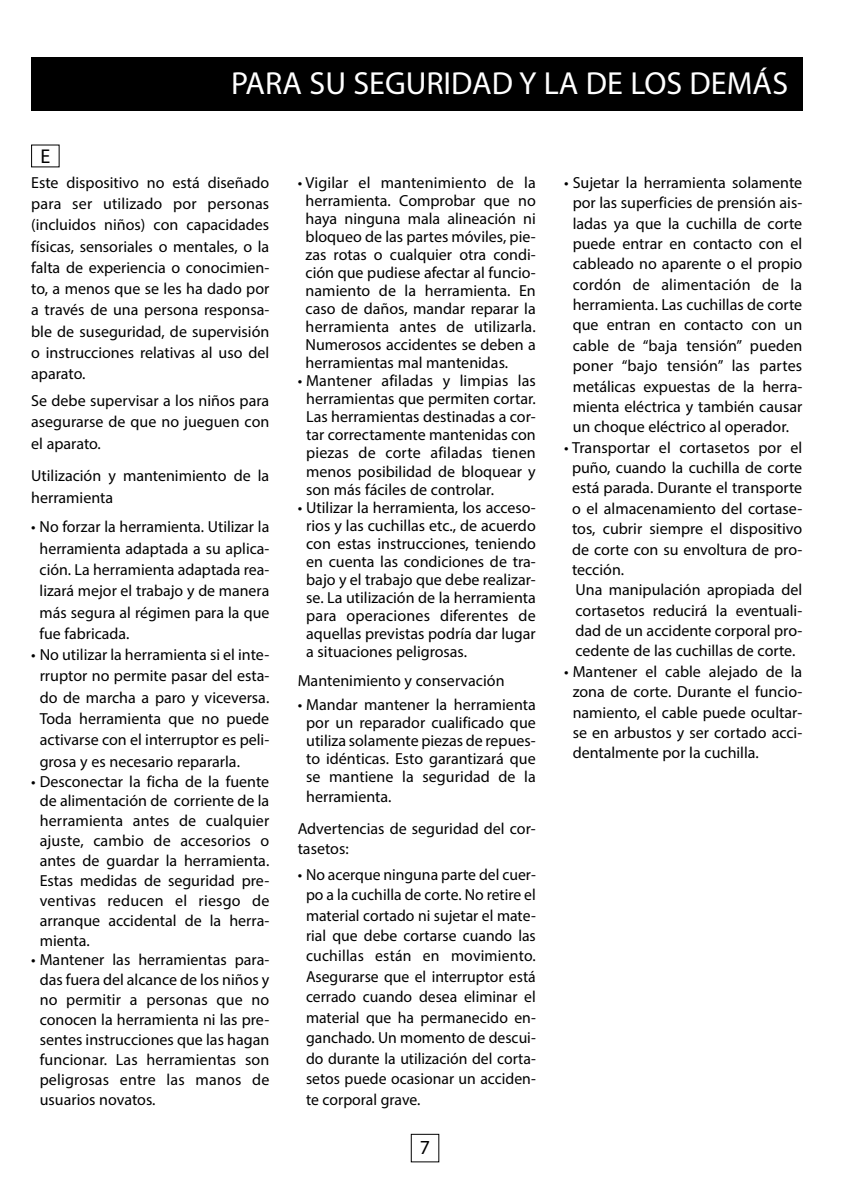
<style>
.page{position:relative;width:842px;height:1191px;background:#fff}
.page>*{position:absolute;margin:0;border:0;box-sizing:border-box;transform-origin:0 0}
.t1{font:32px "Myriad Pro";color:#fff}
.t2{font:20px "Myriad Pro";color:#000}
.t3{font:16px/20.4px "Myriad Pro";color:#000;text-align:justify}
</style>
<div class="page">
<div style="left:411px;top:1134px;width:28px;height:28px;border:1px solid #000"></div>
<div style="left:31px;top:57px;width:771px;height:54px;background:#000"></div>
<h1 class="t1" style="left:231px;top:64px;width:558px">PARA SU SEGURIDAD Y LA DE LOS DEMÁS</h1>
<p class="t2" style="left:40px;top:144px;width:11px">E</p>
<p class="t3" style="left:31px;top:172px;width:240px;line-height:21.2px">Este dispositivo no está diseñado para ser utilizado por personas (incluidos niños) con capacidades físicas, sensoriales o mentales, o la falta de experiencia o conocimien&shy;to, a menos que se les ha dado por a través de una persona responsa&shy;ble de suseguridad, de supervisión o instrucciones relativas al uso del aparato.</p>
<p class="t3" style="left:31px;top:390px;width:240px;line-height:21.2px">Se debe supervisar a los niños para asegurarse de que no jueguen con el aparato.</p>
<p class="t3" style="left:31px;top:465px;width:240px;line-height:21.2px">Utilización y mantenimiento de la herramienta</p>
<p class="t3" style="left:40px;top:516px;width:231px;line-height:21.2px;text-indent:-8px">• No forzar la herramienta. Utilizar la herramienta adaptada a su aplica&shy;ción. La herramienta adaptada rea&shy;lizará mejor el trabajo y de manera más segura al régimen para la que fue fabricada.</p>
<p class="t3" style="left:40px;top:644px;width:231px;line-height:21.4px;text-indent:-9px">• No utilizar la herramienta si el inte&shy;rruptor no permite pasar del esta&shy;do de marcha a paro y viceversa.<br>Toda herramienta que no puede activarse con el interruptor es peli&shy;grosa y es necesario repararla.</p>
<p class="t3" style="left:40px;top:771px;width:231px;line-height:19.8px;text-indent:-9px">• Desconectar la ficha de la fuente de alimentación de corriente de la herramienta antes de cualquier ajuste, cambio de accesorios o antes de guardar la herramienta.<br>Estas medidas de seguridad pre&shy;ventivas reducen el riesgo de arranque accidental de la herra&shy;mienta.</p>
<p class="t3" style="left:40px;top:950px;width:231px;line-height:19.8px;text-indent:-9px">• Mantener las herramientas para&shy;das fuera del alcance de los niños y no permitir a personas que no conocen la herramienta ni las pre&shy;sentes instrucciones que las hagan funcionar. Las herramientas son peligrosas entre las manos de usuarios novatos.</p>
<p class="t3" style="left:306px;top:173px;width:232px;line-height:18px;text-indent:-8px">• Vigilar el mantenimiento de la herramienta. Comprobar que no haya ninguna mala alineación ni bloqueo de las partes móviles, pie&shy;zas rotas o cualquier otra condi&shy;ción que pudiese afectar al funcio&shy;namiento de la herramienta. En caso de daños, mandar reparar la herramienta antes de utilizarla.<br>Numerosos accidentes se deben a herramientas mal mantenidas.</p>
<p class="t3" style="left:306px;top:372px;width:231px;line-height:18px;text-indent:-9px">• Mantener afiladas y limpias las herramientas que permiten cortar.<br>Las herramientas destinadas a cor&shy;tar correctamente mantenidas con piezas de corte afiladas tienen menos posibilidad de bloquear y son más fáciles de controlar.</p>
<p class="t3" style="left:306px;top:498px;width:231px;line-height:18px;text-indent:-9px">• Utilizar la herramienta, los acceso&shy;rios y las cuchillas etc., de acuerdo con estas instrucciones, teniendo en cuenta las condiciones de tra&shy;bajo y el trabajo que debe realizar&shy;se. La utilización de la herramienta para operaciones diferentes de aquellas previstas podría dar lugar a situaciones peligrosas.</p>
<p class="t3" style="left:298px;top:670px;width:208px">Mantenimiento y conservación</p>
<p class="t3" style="left:298px;top:695px;width:240px;line-height:18px;text-align:center">• Mandar mantener la herramienta por un reparador cualificado que utiliza solamente piezas de repues&shy;to idénticas. Esto garantizará que se mantiene la seguridad de la</p>
<p class="t3" style="left:298px;top:780px;width:240px;line-height:31.8px;text-indent:9px">herramienta.<br>Advertencias de seguridad del cor-</p>
<p class="t3" style="left:298px;top:838px;width:52px">tasetos:</p>
<p class="t3" style="left:306px;top:864px;width:231px;text-indent:-8px">• No acerque ninguna parte del cuer&shy;po a la cuchilla de corte. No retire el material cortado ni sujetar el mate&shy;rial que debe cortarse cuando las cuchillas están en movimiento.<br>Asegurarse que el interruptor está cerrado cuando desea eliminar el material que ha permanecido en&shy;ganchado. Un momento de descui&shy;do durante la utilización del corta&shy;setos puede ocasionar un acciden&shy;te corporal grave.</p>
<p class="t2" style="left:420px;top:1135px;width:12px">7</p>
<p class="t3" style="left:564px;top:172px;width:240px;text-align:center">• Sujetar la herramienta solamente por las superficies de prensión ais&shy;ladas ya que la cuchilla de corte puede entrar en contacto con el cableado no aparente o el propio cordón de alimentación de la herramienta. Las cuchillas de corte que entran en contacto con un cable de “baja tensión” pueden poner “bajo tensión” las partes metálicas expuestas de la herra&shy;mienta eléctrica y también causar un choque eléctrico al operador.</p>
<p class="t3" style="left:572px;top:437px;width:232px;text-align:left;text-indent:-8px">• Transportar el cortasetos por el puño, cuando la cuchilla de corte está parada. Durante el transporte o el almacenamiento del cortase&shy;tos, cubrir siempre el dispositivo de corte con su envoltura de pro&shy;tección.<br>Una manipulación apropiada del cortasetos reducirá la eventuali&shy;dad de un accidente corporal pro&shy;cedente de las cuchillas de corte.</p>
<p class="t3" style="left:573px;top:661px;width:231px;text-indent:-9px">• Mantener el cable alejado de la zona de corte. Durante el funcio&shy;namiento, el cable puede ocultar&shy;se en arbustos y ser cortado acci&shy;dentalmente por la cuchilla.</p>
</div>
